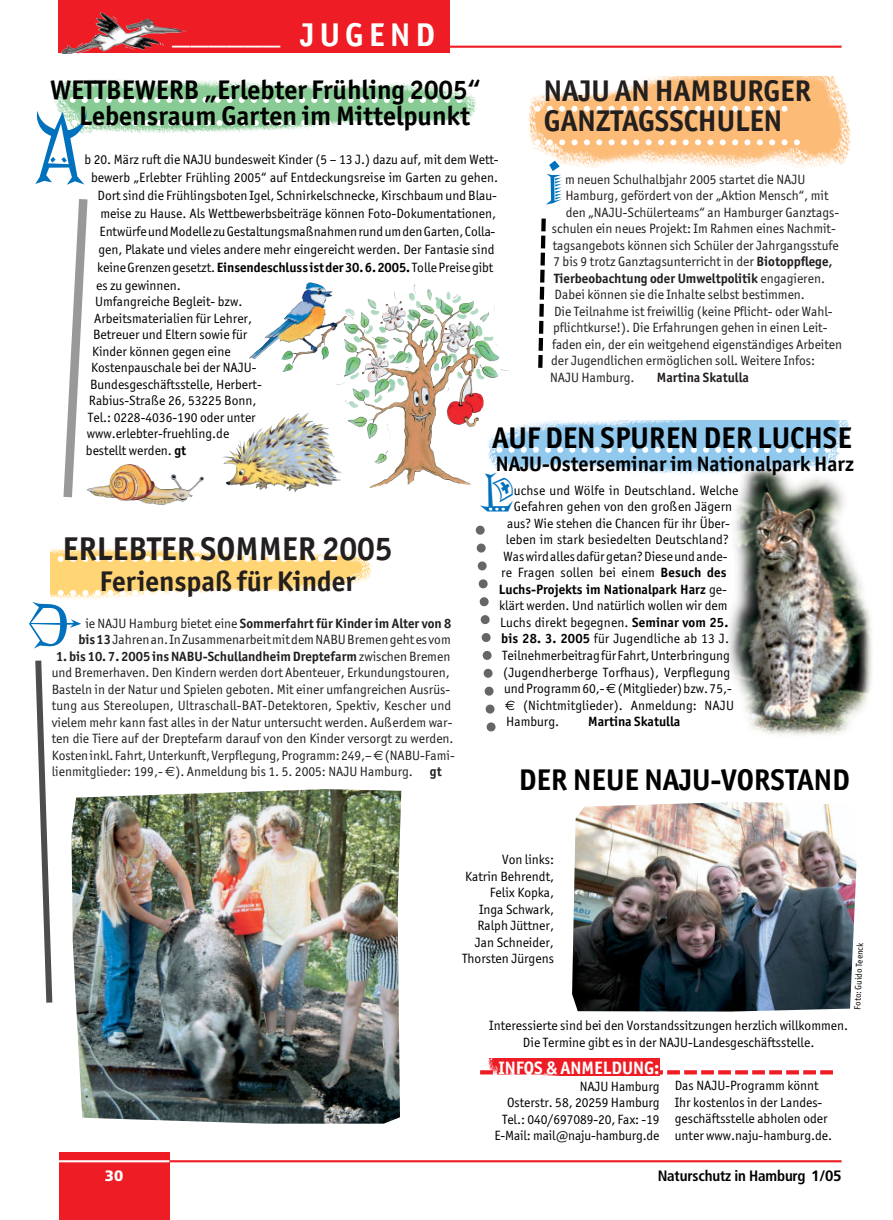
<style>
.page{position:relative;width:893px;height:1220px;background:#fff}
.page>*{position:absolute;margin:0;border:0;box-sizing:border-box;transform-origin:0 0}
.t1{font:75.75px "Priska Serif Little Creatures";color:#0071bc}
.t2{font:54px "Priska Serif Little Creatures";color:#0071bc}
.t3{font:46.2px "Priska Serif Little Creatures";color:#0071bc}
.t4{font:900 36px "Frutiger";color:#fff}
.t5{font:700 33px "Officina San ITC";color:#231f1f}
.t6{font:700 30px "Officina San ITC";color:#000}
.t7{font:700 30px/30px "Officina San ITC";color:#231f1f}
.t8{font:700 28.5px "Officina San ITC";color:#231f1f}
.t9{font:700 27px/25.5px "Officina San ITC";color:#000}
.t10{font:700 21px "Officina San ITC";color:#000}
.t11{font:700 18px "Officina San ITC";color:#fff}
.t12{font:700 condensed 15px "Frutiger";letter-spacing:-.01em;color:#000}
.t13{font:900 15px "Frutiger";color:#fff}
.t14{font:13.5px/16.5px "Officina San ITC";color:#000;text-align:right}
.t15{font:13.5px/16.5px "Officina San ITC";color:#231f1f;text-align:center}
.t16{font:700 13.5px "Officina San ITC";color:#231f1f}
.t17{font:700 13.5px "Officina San ITC";color:#000}
.t18{font:9px "Officina San ITC";color:#000}
.s1{font-weight:700}
.s2{font-weight:400}
.s3{font-family:"Euro Sans"}
.s4{font-stretch:normal}
</style>
<div class="page">
<img style="left:728px;top:480px;width:144px;height:255px">
<hr style="left:378px;top:46px;width:463px;height:2px;background:#ee1c24">
<div style="left:59px;top:1152px;width:110px;height:68px;background:#ee1c24"></div>
<hr style="left:169px;top:1160px;width:672px;height:2px;background:#ee1c24">
<hr style="left:59px;top:1160px;width:110px;height:2px;background:#fff">
<img style="left:528px;top:77px;width:323px;height:92px">
<svg style="left:528px;top:139px;width:280px;height:6px"></svg>
<svg style="left:528px;top:106px;width:268px;height:6px"></svg>
<img style="left:50px;top:547px;width:322px;height:54px">
<svg style="left:61px;top:556px;width:284px;height:6px"></svg>
<svg style="left:61px;top:590px;width:284px;height:6px"></svg>
<img style="left:54px;top:79px;width:422px;height:55px">
<svg style="left:35px;top:660px;width:18px;height:343px"></svg>
<svg style="left:538px;top:218px;width:8px;height:150px"></svg>
<svg style="left:475px;top:525px;width:21px;height:207px"></svg>
<svg style="left:480px;top:1070px;width:352px;height:4px"></svg>
<div style="left:59px;top:0;width:391px;height:53px;background:#ee1c24"></div>
<img style="left:61px;top:12px;width:126px;height:41px">
<svg style="left:73px;top:97px;width:396px;height:6px"></svg>
<svg style="left:74px;top:120px;width:397px;height:6px"></svg>
<img style="left:491px;top:420px;width:358px;height:60px">
<svg style="left:509px;top:447px;width:340px;height:6px"></svg>
<img style="left:482px;top:1058px;width:177px;height:17px">
<svg style="left:63px;top:199px;width:25px;height:299px"></svg>
<img style="left:572px;top:802px;width:284px;height:209px">
<img style="left:71px;top:789px;width:330px;height:334px">
<img style="left:249px;top:282px;width:98px;height:90px">
<img style="left:222px;top:413px;width:120px;height:79px">
<img style="left:87px;top:464px;width:117px;height:41px">
<img style="left:336px;top:337px;width:173px;height:126px">
<h3 class="t4" style="left:172px;top:16px;width:264px">______ <sub>JUGEND</sub></h3>
<h3 class="t9" style="left:79px;top:80px;width:403px;text-indent:-29px">WETTBEWERB „Erlebter Frühling 2005“<br>Lebensraum Garten im Mittelpunkt</h3>
<h3 class="t7" style="left:543px;top:80px;width:269px">NAJU AN HAMBURGER<br>GANZTAGSSCHULEN</h3>
<h1 class="t1" style="left:31px;top:122px;width:59px">A</h1>
<p class="t14" style="left:84px;top:152px;width:415px">b 20. März ruft die NAJU bundesweit Kinder (5 – 13 J.) dazu auf, mit dem Wett-</p>
<p class="t14" style="left:91px;top:170px;width:408px">bewerb „Erlebter Frühling 2005“ auf Entdeckungsreise im Garten zu gehen.</p>
<p class="t14" style="left:97px;top:188px;width:401px">Dort sind die Frühlingsboten Igel, Schnirkelschnecke, Kirschbaum und Blau-</p>
<p class="t14" style="left:100px;top:206px;width:397px">meise zu Hause. Als Wettbewerbsbeiträge können Foto-Dokumentationen,</p>
<p class="t14" style="left:99px;top:224px;width:397px">Entwürfe und Modelle zu Gestaltungsmaßnahmen rund um den Garten, Colla-</p>
<p class="t14" style="left:98px;top:242px;width:397px">gen, Plakate und vieles andere mehr eingereicht werden. Der Fantasie sind</p>
<p class="t14" style="left:97px;top:260px;width:398px">keine Grenzen gesetzt. <span class="s1">Einsendeschluss ist der 30. 6. 2005.</span> Tolle Preise gibt</p>
<p class="t14" style="left:96px;top:278px;width:86px">es zu gewinnen.</p>
<p class="t14" style="left:95px;top:295px;width:149px">Umfangreiche Begleit- bzw.</p>
<p class="t14" style="left:94px;top:311px;width:159px">Arbeitsmaterialien für Lehrer,</p>
<p class="t14" style="left:93px;top:328px;width:156px">Betreuer und Eltern sowie für</p>
<p class="t14" style="left:92px;top:344px;width:140px">Kinder können gegen eine</p>
<p class="t14" style="left:91px;top:361px;width:167px">Kostenpauschale bei der NAJU-</p>
<p class="t14" style="left:90px;top:377px;width:173px">Bundesgeschäftsstelle, Herbert-</p>
<p class="t14" style="left:89px;top:394px;width:169px">Rabius-Straße 26, 53225 Bonn,</p>
<p class="t14" style="left:88px;top:410px;width:169px">Tel.: 0228-4036-190 oder unter</p>
<p class="t14" style="left:87px;top:427px;width:144px">www.erlebter-fruehling.de</p>
<p class="t14" style="left:86px;top:443px;width:102px">bestellt werden. <span class="s1">gt</span></p>
<h2 class="t2" style="left:545px;top:162px;width:19px">i</h2>
<p class="t15" style="left:565px;top:172px;width:242px">m neuen Schulhalbjahr 2005 startet die NAJU</p>
<p class="t15" style="left:565px;top:189px;width:264px">Hamburg, gefördert von der „Aktion Mensch“, mit</p>
<p class="t15" style="left:565px;top:205px;width:275px">den „NAJU-Schülerteams“ an Hamburger Ganztags-</p>
<p class="t15" style="left:552px;top:222px;width:285px">schulen ein neues Projekt: Im Rahmen eines Nachmit-</p>
<p class="t15" style="left:552px;top:238px;width:288px">tagsangebots können sich Schüler der Jahrgangsstufe</p>
<p class="t15" style="left:553px;top:255px;width:281px">7 bis 9 trotz Ganztagsunterricht in der <span class="s1">Biotoppflege,</span></p>
<p class="t16" style="left:554px;top:273px;width:272px">Tierbeobachtung oder Umweltpolitik <span class="s2">engagieren.</span></p>
<p class="t15" style="left:554px;top:288px;width:252px">Dabei können sie die Inhalte selbst bestimmen.</p>
<p class="t15" style="left:554px;top:304px;width:280px">Die Teilnahme ist freiwillig (keine Pflicht- oder Wahl-</p>
<p class="t15" style="left:553px;top:321px;width:276px">pflichtkurse!). Die Erfahrungen gehen in einen Leit-</p>
<p class="t15" style="left:552px;top:337px;width:291px">faden ein, der ein weitgehend eigenständiges Arbeiten</p>
<p class="t15" style="left:551px;top:354px;width:265px">der Jugendlichen ermöglichen soll. Weitere Infos:</p>
<p class="t15" style="left:550px;top:370px;width:86px">NAJU Hamburg.</p>
<p class="t16" style="left:657px;top:372px;width:94px">Martina Skatulla</p>
<h3 class="t6" style="left:492px;top:428px;width:361px">AUF DEN SPUREN DER LUCHSE</h3>
<h3 class="t10" style="left:496px;top:457px;width:360px">NAJU-Osterseminar im Nationalpark Harz</h3>
<h3 class="t3" style="left:480px;top:476px;width:35px">L</h3>
<p class="t14" style="left:514px;top:483px;width:226px">uchse und Wölfe in Deutschland. Welche</p>
<p class="t14" style="left:514px;top:500px;width:220px">Gefahren gehen von den großen Jägern</p>
<p class="t14" style="left:507px;top:516px;width:224px">aus? Wie stehen die Chancen für ihr Über-</p>
<p class="t14" style="left:506px;top:533px;width:224px">leben im stark besiedelten Deutschland?</p>
<p class="t14" style="left:503px;top:549px;width:225px">Was wird alles dafür getan? Diese und ande-</p>
<p class="t14" style="left:501px;top:566px;width:227px">re Fragen sollen bei einem <span class="s1">Besuch des</span></p>
<p class="t17" style="left:499px;top:585px;width:229px">Luchs-Projekts im Nationalpark Harz <span class="s2">ge-</span></p>
<p class="t14" style="left:499px;top:599px;width:230px">klärt werden. Und natürlich wollen wir dem</p>
<p class="t14" style="left:500px;top:615px;width:230px">Luchs direkt begegnen. <span class="s1">Seminar vom 25.</span></p>
<p class="t14" style="left:501px;top:632px;width:229px"><span class="s1">bis 28. 3. 2005</span> für Jugendliche ab 13 J.</p>
<p class="t14" style="left:502px;top:648px;width:229px">Teilnehmerbeitrag für Fahrt, Unterbringung</p>
<p class="t14" style="left:503px;top:665px;width:229px">(Jugendherberge Torfhaus), Verpflegung</p>
<p class="t14" style="left:504px;top:681px;width:229px">und Programm 60,- <span class="s3">€</span>(Mitglieder) bzw. 75,-</p>
<p class="t14" style="left:505px;top:698px;width:230px"><span class="s3">€</span> (Nichtmitglieder). Anmeldung: NAJU</p>
<p class="t14" style="left:506px;top:714px;width:54px">Hamburg.</p>
<p class="t17" style="left:588px;top:717px;width:94px">Martina Skatulla</p>
<h3 class="t5" style="left:62px;top:537px;width:332px">ERLEBTER SOMMER 2005</h3>
<h3 class="t8" style="left:99px;top:572px;width:257px">Ferienspaß für Kinder</h3>
<h2 class="t2" style="left:29px;top:605px;width:56px">D</h2>
<p class="t15" style="left:78px;top:616px;width:374px">ie NAJU Hamburg bietet eine <span class="s1">Sommerfahrt für Kinder im Alter von 8 bis 13</span>Jahren an. In Zusammenarbeit mit dem NABU Bremen geht es vom</p>
<p class="t15" style="left:52px;top:649px;width:404px;text-align:left;text-indent:4px"><span class="s1">1. bis 10. 7. 2005 ins NABU-Schullandheim Dreptefarm</span>zwischen Bremen und Bremerhaven. Den Kindern werden dort Abenteuer, Erkundungstouren, Basteln in der Natur und Spielen geboten. Mit einer umfangreichen Ausrüs&shy;tung aus Stereolupen, Ultraschall-BAT-Detektoren, Spektiv, Kescher und vielem mehr kann fast alles in der Natur untersucht werden. Außerdem war&shy;ten die Tiere auf der Dreptefarm darauf von den Kinder versorgt zu werden.<br>Kosten inkl. Fahrt, Unterkunft, Verpflegung, Programm: 249,–<span class="s3">€</span>(NABU-Fami&shy;lienmitglieder: 199,- <span class="s3">€</span>). Anmeldung bis 1. 5. 2005: NAJU Hamburg.</p>
<p class="t16" style="left:430px;top:767px;width:13px">gt</p>
<h3 class="t6" style="left:518px;top:770px;width:333px">DER NEUE NAJU-VORSTAND</h3>
<p class="t14" style="left:462px;top:852px;width:94px">Von links:<br>Katrin Behrendt,<br>Felix Kopka,<br>Inga Schwark,<br>Ralph Jüttner,<br>Jan Schneider,<br>Thorsten Jürgens</p>
<p class="t18" style="left:854px;top:1009px;width:68px;rotate:-88deg">Foto: Guido Teenck</p>
<p class="t14" style="left:489px;top:1018px;width:360px;text-align:center">Interessierte sind bei den Vorstandssitzungen herzlich willkommen.<br>Die Termine gibt es in der NAJU-Landesgeschäftsstelle.</p>
<h3 class="t11" style="left:498px;top:1061px;width:162px">INFOS &amp; ANMELDUNG:</h3>
<p class="t14" style="left:494px;top:1079px;width:167px">NAJU Hamburg<br>Osterstr. 58, 20259 Hamburg<br>Tel.: 040/697089-20, Fax: -19<br>E-Mail: mail@naju-hamburg.de</p>
<p class="t14" style="left:674px;top:1079px;width:159px;text-align:left">Das NAJU-Programm könnt<br>Ihr kostenlos in der Landes&shy;geschäftsstelle abholen oder unter www.naju-hamburg.de.</p>
<p class="t13" style="left:105px;top:1169px;width:20px">30</p>
<p class="t12" style="left:657px;top:1169px;width:185px">Naturschutz in Hamburg <span class="s4">1/05</span></p>
</div>
